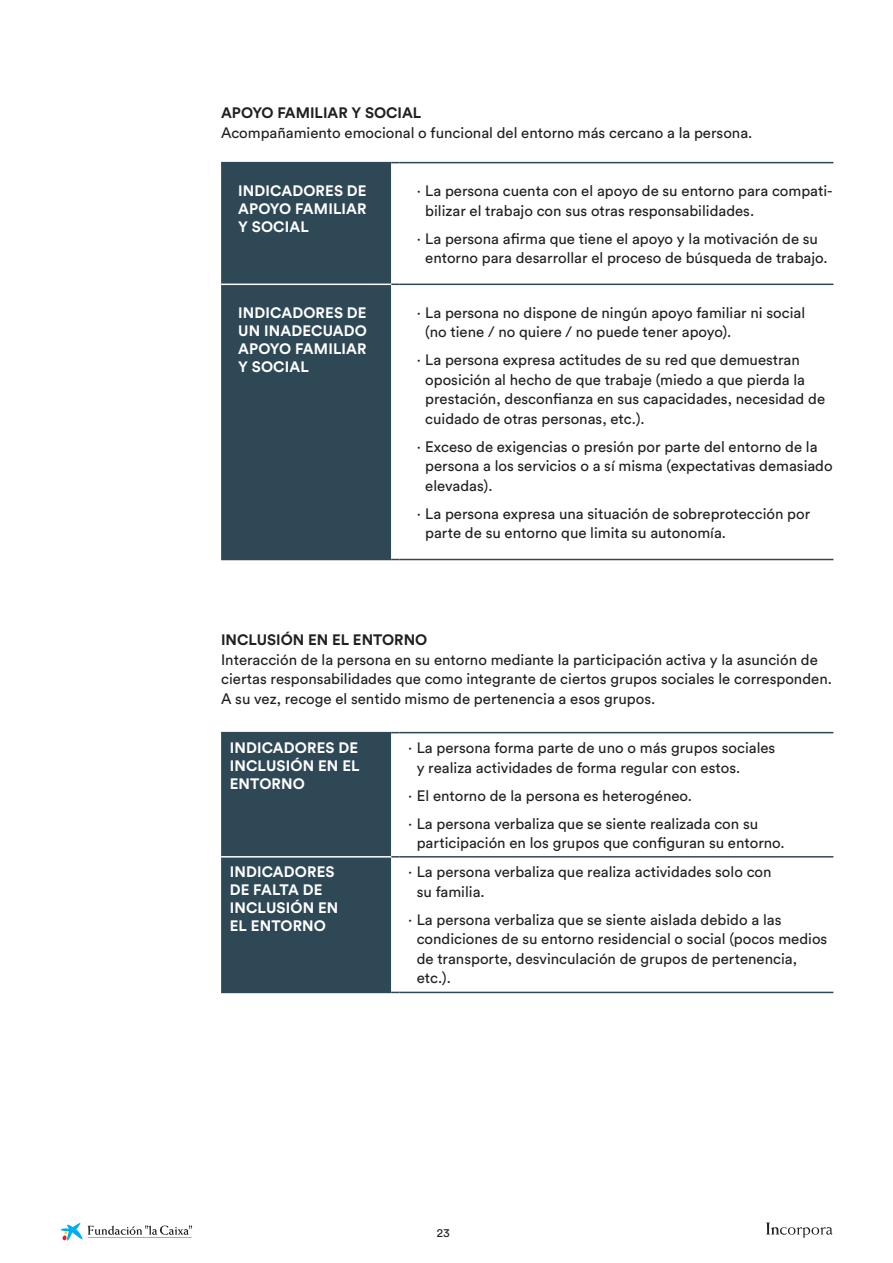
<style>
.page{position:relative;width:893px;height:1263px;background:#fff}
.page>*{position:absolute;margin:0;border:0;box-sizing:border-box;transform-origin:0 0}
._1_2_3_Texto_corrido{font:15px/19.5px "Circular Std";color:#231f20}
.TITULAR_BLANCO{font:700 15px/18px "Circular Std";letter-spacing:.01em;color:#fff;text-align:justify}
._1_2_3_Texto_corrido-2{font:700 15px "Circular Std";color:#231f20}
.t1{font:12px "Circular Std";color:#231f20}
</style>
<div class="page">
<svg style="left:766px;top:1222px;width:67px;height:15px"></svg>
<svg style="left:61px;top:1223px;width:131px;height:18px"></svg>
<div style="left:221px;top:163px;width:170px;height:396px;background:#2f4856"></div>
<svg style="left:391px;top:163px;width:442px;height:396px"></svg>
<hr style="left:221px;top:162px;width:170px;height:1px;background:#2f4856">
<hr style="left:400px;top:162px;width:433px;height:1px;background:#2f4856">
<hr style="left:400px;top:284px;width:433px;height:1px;background:#2f4856">
<hr style="left:221px;top:284px;width:170px;height:1px;background:#fff">
<hr style="left:221px;top:559px;width:170px;height:1px;background:#2f4856">
<hr style="left:400px;top:559px;width:433px;height:1px;background:#2f4856">
<svg style="left:400px;top:733px;width:433px;height:259px"></svg>
<hr style="left:400px;top:732px;width:433px;height:1px;background:#2f4856">
<hr style="left:400px;top:856px;width:433px;height:1px;background:#2f4856">
<div style="left:221px;top:732px;width:179px;height:261px;background:#2f4856"></div>
<hr style="left:400px;top:992px;width:433px;height:1px;background:#2f4856">
<p class="_1_2_3_Texto_corrido-2" style="left:221px;top:103px;width:202px">APOYO FAMILIAR Y SOCIAL</p>
<p class="_1_2_3_Texto_corrido" style="left:221px;top:123px;width:533px">Acompañamiento emocional o funcional del entorno más cercano a la persona.</p>
<p class="TITULAR_BLANCO" style="left:238px;top:181px;width:130px">INDICADORES DE APOYO FAMILIAR Y SOCIAL</p>
<p class="_1_2_3_Texto_corrido" style="left:425px;top:181px;width:409px;text-indent:-9px">· La persona cuenta con el apoyo de su entorno para compati&shy;bilizar el trabajo con sus otras responsabilidades.</p>
<p class="_1_2_3_Texto_corrido" style="left:425px;top:228px;width:404px;text-indent:-9px">· La persona afirma que tiene el apoyo y la motivación de su entorno para desarrollar el proceso de búsqueda de trabajo.</p>
<p class="TITULAR_BLANCO" style="left:238px;top:303px;width:130px">INDICADORES DE UN INADECUADO APOYO FAMILIAR Y SOCIAL</p>
<p class="_1_2_3_Texto_corrido" style="left:425px;top:302px;width:381px;text-indent:-9px">· La persona no dispone de ningún apoyo familiar ni social (no tiene / no quiere / no puede tener apoyo).</p>
<p class="_1_2_3_Texto_corrido" style="left:425px;top:350px;width:401px;text-indent:-9px">· La persona expresa actitudes de su red que demuestran oposición al hecho de que trabaje (miedo a que pierda la prestación, desconfianza en sus capacidades, necesidad de cuidado de otras personas, etc.).</p>
<p class="_1_2_3_Texto_corrido" style="left:425px;top:436px;width:409px;text-indent:-9px">· Exceso de exigencias o presión por parte del entorno de la persona a los servicios o a sí misma (expectativas demasiado elevadas).</p>
<p class="_1_2_3_Texto_corrido" style="left:425px;top:503px;width:387px;text-indent:-9px">· La persona expresa una situación de sobreprotección por parte de su entorno que limita su autonomía.</p>
<p class="_1_2_3_Texto_corrido-2" style="left:221px;top:630px;width:208px">INCLUSIÓN EN EL ENTORNO</p>
<p class="_1_2_3_Texto_corrido" style="left:221px;top:649px;width:612px">Interacción de la persona en su entorno mediante la participación activa y la asunción de ciertas responsabilidades que como integrante de ciertos grupos sociales le corresponden.<br>A su vez, recoge el sentido mismo de pertenencia a esos grupos.</p>
<p class="TITULAR_BLANCO" style="left:230px;top:739px;width:131px">INDICADORES DE INCLUSIÓN EN EL ENTORNO</p>
<p class="_1_2_3_Texto_corrido" style="left:417px;top:738px;width:360px;text-indent:-9px">· La persona forma parte de uno o más grupos sociales y realiza actividades de forma regular con estos.</p>
<p class="_1_2_3_Texto_corrido" style="left:408px;top:786px;width:285px">· El entorno de la persona es heterogéneo.</p>
<p class="_1_2_3_Texto_corrido" style="left:417px;top:814px;width:370px;text-indent:-9px">· La persona verbaliza que se siente realizada con su participación en los grupos que configuran su entorno.</p>
<p class="TITULAR_BLANCO" style="left:230px;top:863px;width:110px;text-align:left">INDICADORES<br>DE FALTA DE<br>INCLUSIÓN EN<br>EL ENTORNO</p>
<p class="_1_2_3_Texto_corrido" style="left:417px;top:862px;width:356px;text-indent:-9px">· La persona verbaliza que realiza actividades solo con su familia.</p>
<p class="_1_2_3_Texto_corrido" style="left:417px;top:910px;width:412px;text-indent:-9px">· La persona verbaliza que se siente aislada debido a las condiciones de su entorno residencial o social (pocos medios de transporte, desvinculación de grupos de pertenencia, etc.).</p>
<p class="t1" style="left:437px;top:1225px;width:14px">23</p>
</div>
